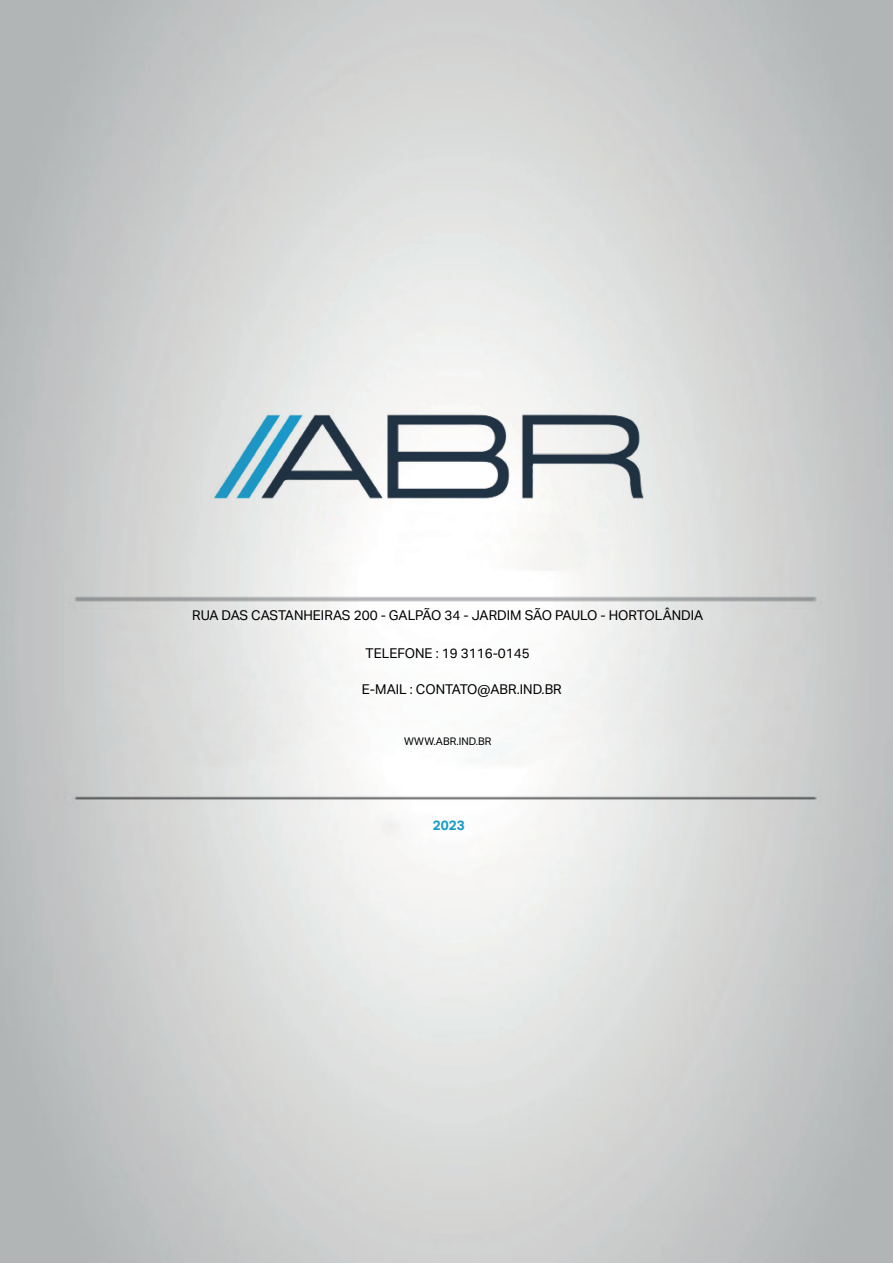
<style>
.page{position:relative;width:893px;height:1263px;background:#fff}
.page>*{position:absolute;margin:0;border:0;box-sizing:border-box;transform-origin:0 0}
.t1{font:13.5px "Aktiv Grotesk";color:#000001}
.t2{font:700 13.5px "Aktiv Grotesk";color:#179bc4}
.t3{font:10.5px "Aktiv Grotesk";color:#000}
</style>
<div class="page">
<img style="left:0;top:0;width:893px;height:1263px">
<img style="left:191px;top:381px;width:502px;height:150px">
<p class="t1" style="left:192px;top:607px;width:513px">RUA DAS CASTANHEIRAS 200 - GALPÃO 34 - JARDIM SÃO PAULO - HORTOLÂNDIA</p>
<p class="t1" style="left:366px;top:646px;width:166px">TELEFONE : 19 3116-0145</p>
<p class="t1" style="left:362px;top:682px;width:201px">E-MAIL : CONTATO@ABR.IND.BR</p>
<p class="t3" style="left:404px;top:735px;width:89px">WWW.ABR.IND.BR</p>
<p class="t2" style="left:433px;top:817px;width:33px">2023</p>
</div>
